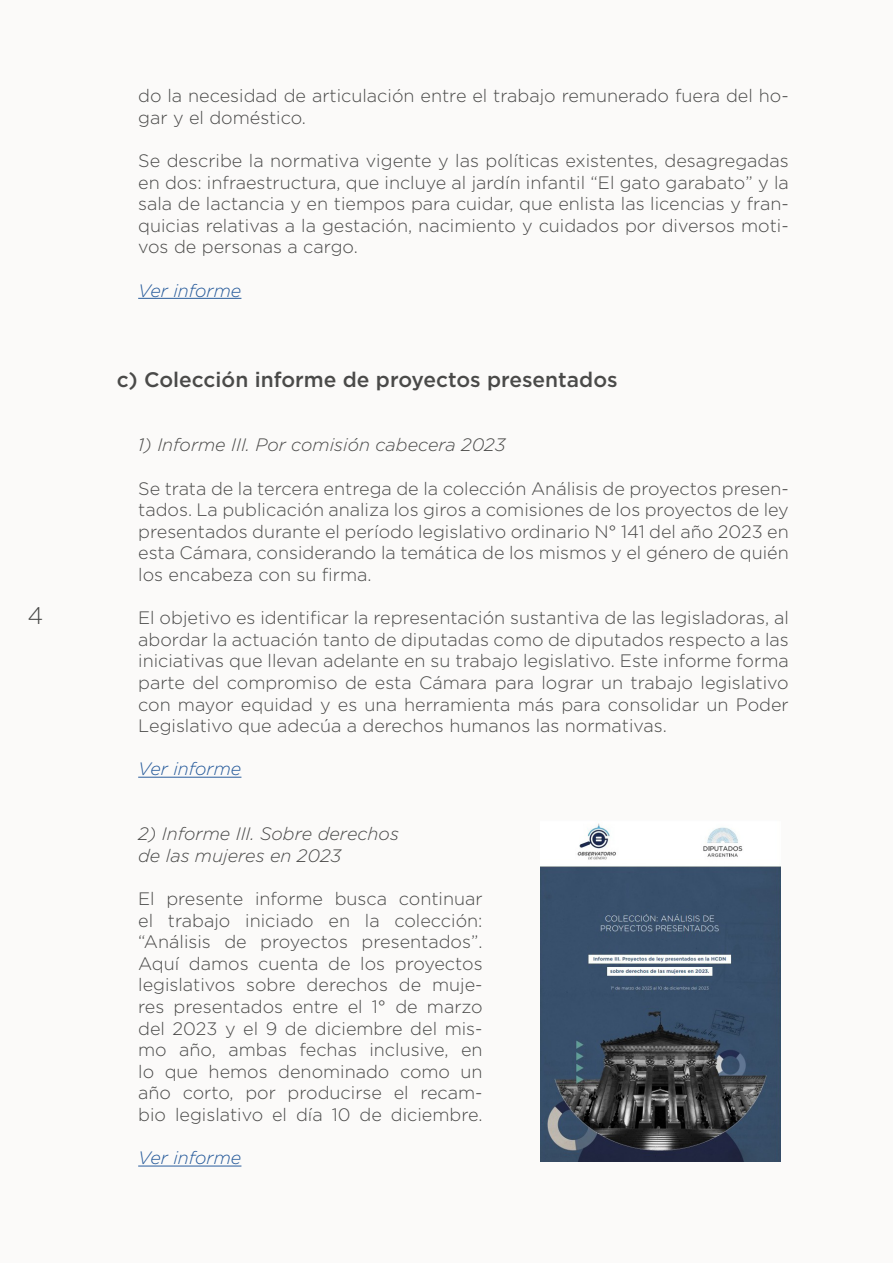
<style>
.page{position:relative;width:893px;height:1263px;background:#fbfaf9}
.page>*{position:absolute;margin:0;border:0;box-sizing:border-box;transform-origin:0 0}
.t1{font:300 24px "Gotham";color:#4a4a49}
.t2{font:500 21px "Gotham";color:#4a4a49}
.t3{font:300 18px/21.6px "Gotham";color:#4a4a49;text-align:justify}
.t4{font:italic 300 18px/21.6px "Gotham";color:#4a4a49}
.t5{font:italic 300 18px "Gotham";color:#275b9b}
</style>
<div class="page">
<hr style="left:138px;top:298px;width:103px;height:1px;background:#275b9b">
<hr style="left:138px;top:777px;width:103px;height:1px;background:#275b9b">
<hr style="left:138px;top:1165px;width:103px;height:1px;background:#275b9b">
<img style="left:541px;top:823px;width:239px;height:338px">
<h1 class="t1" style="left:28px;top:600px;width:17px">4</h1>
<p class="t3" style="left:138px;top:84px;width:652px">do la necesidad de articulación entre el trabajo remunerado fuera del ho&shy;gar y el doméstico.</p>
<p class="t3" style="left:138px;top:149px;width:652px">Se describe la normativa vigente y las políticas existentes, desagregadas en dos: infraestructura, que incluye al jardín infantil “El gato garabato” y la sala de lactancia y en tiempos para cuidar, que enlista las licencias y fran&shy;quicias relativas a la gestación, nacimiento y cuidados por diversos moti&shy;vos de personas a cargo.</p>
<p class="t5" style="left:138px;top:279px;width:105px">Ver informe</p>
<p class="t2" style="left:117px;top:365px;width:502px">c) Colección informe de proyectos presentados</p>
<p class="t4" style="left:138px;top:434px;width:369px">1) Informe III. Por comisión cabecera 2023</p>
<p class="t3" style="left:138px;top:477px;width:652px">Se trata de la tercera entrega de la colección Análisis de proyectos presen&shy;tados. La publicación analiza los giros a comisiones de los proyectos de ley presentados durante el período legislativo ordinario N° 141 del año 2023 en esta Cámara, considerando la temática de los mismos y el género de quién los encabeza con su firma.</p>
<p class="t3" style="left:138px;top:606px;width:652px">El objetivo es identificar la representación sustantiva de las legisladoras, al abordar la actuación tanto de diputadas como de diputados respecto a las iniciativas que llevan adelante en su trabajo legislativo. Este informe forma parte del compromiso de esta Cámara para lograr un trabajo legislativo con mayor equidad y es una herramienta más para consolidar un Poder Legislativo que adecúa a derechos humanos las normativas.</p>
<p class="t5" style="left:138px;top:758px;width:105px">Ver informe</p>
<p class="t4" style="left:138px;top:822px;width:262px">2) Informe III. Sobre derechos de las mujeres en 2023</p>
<p class="t3" style="left:138px;top:887px;width:346px">El presente informe busca continuar el trabajo iniciado en la colección: “Análisis de proyectos presentados”.<br>Aquí damos cuenta de los proyectos legislativos sobre derechos de muje&shy;res presentados entre el 1° de marzo del 2023 y el 9 de diciembre del mis&shy;mo año, ambas fechas inclusive, en lo que hemos denominado como un año corto, por producirse el recam&shy;bio legislativo el día 10 de diciembre.</p>
<p class="t5" style="left:138px;top:1146px;width:105px">Ver informe</p>
</div>
